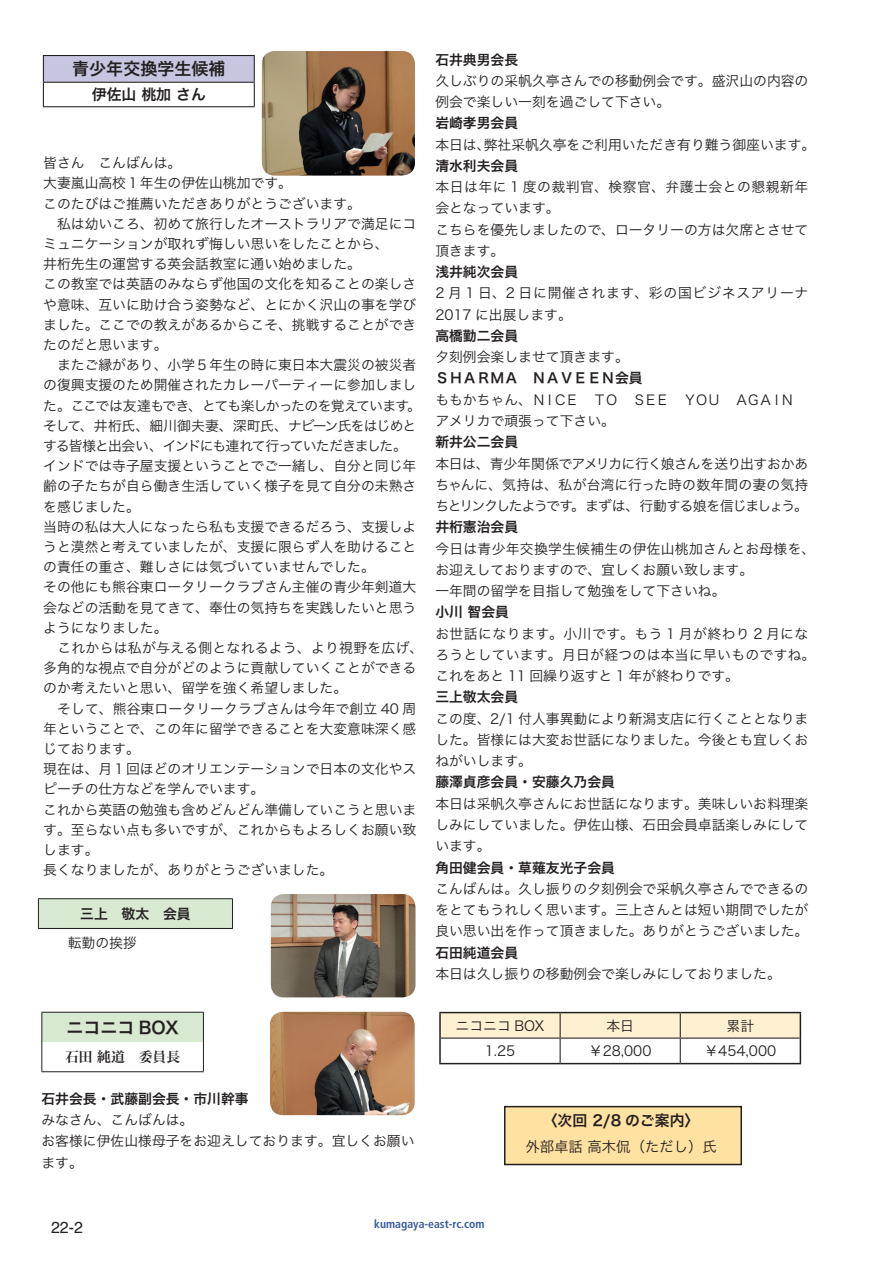
<style>
.page{position:relative;width:893px;height:1263px;background:#fff}
.page>*{position:absolute;margin:0;border:0;box-sizing:border-box;transform-origin:0 0}
.t1{font:16.95px "Hira Kaku Pro W6";color:#231f20}
.t2{font:15.9px "Helvetica";color:#231f20}
.t3{font:14.85px "Hira Kaku Pro W6";color:#231f20}
.t4{font:14.4px "Hira Kaku Pro W3";color:#231f20}
.t5{font:13.8px/20.2px "Hira Kaku Pro W3";color:#231f20;text-align:justify}
.t6{font:13.8px/21.3px "Hira Kaku Pro W3";letter-spacing:.02em;color:#231f20}
.t7{font:13.8px "Hira Kaku Pro W6";color:#231f20}
.t8{font:13.8px/20.2px "Hira Kaku Pro W3";letter-spacing:-.06em;color:#231f20}
.t9{font:13.8px/21.3px "Hira Kaku Pro W3";letter-spacing:.055em;color:#231f20}
.t10{font:13.8px/21.3px "Hira Kaku Pro W3";letter-spacing:.04em;color:#231f20}
.t11{font:13.8px "Hira Kaku Pro W3";letter-spacing:-.145em;color:#231f20}
.t12{font:13.8px "Hira Min Pro W6";color:#231f20}
.t13{font:700 condensed 11.7px "Frutiger";color:#385b9f}
</style>
<div class="page">
<hr style="left:439px;top:1012px;width:121px;height:1px;background:#231f20">
<hr style="left:439px;top:1013px;width:2px;height:25px;background:#231f20">
<hr style="left:439px;top:1038px;width:2px;height:25px;background:#231f20">
<svg style="left:440px;top:1012px;width:361px;height:51px"></svg>
<hr style="left:439px;top:1063px;width:121px;height:1px;background:#231f20">
<hr style="left:560px;top:1063px;width:120px;height:1px;background:#231f20">
<hr style="left:680px;top:1063px;width:121px;height:1px;background:#231f20">
<div style="left:505px;top:1106px;width:236px;height:58px;background:#ffe1a1"></div>
<div style="left:504px;top:1106px;width:238px;height:59px;border:1px solid #231f20"></div>
<div style="left:43px;top:56px;width:211px;height:26px;background:#c6c6e0"></div>
<hr style="left:43px;top:55px;width:212px;height:1px;background:#231f20">
<hr style="left:43px;top:82px;width:212px;height:1px;background:#231f20">
<svg style="left:43px;top:56px;width:1px;height:50px"></svg>
<svg style="left:254px;top:56px;width:1px;height:50px"></svg>
<hr style="left:43px;top:106px;width:212px;height:1px;background:#231f20">
<img style="left:262px;top:51px;width:153px;height:125px">
<img style="left:271px;top:894px;width:144px;height:103px">
<div style="left:38px;top:899px;width:194px;height:29px;background:#d8e9d2"></div>
<hr style="left:38px;top:898px;width:195px;height:1px;background:#231f20">
<svg style="left:38px;top:899px;width:1px;height:29px"></svg>
<svg style="left:232px;top:899px;width:1px;height:29px"></svg>
<hr style="left:38px;top:928px;width:195px;height:1px;background:#231f20">
<div style="left:42px;top:1012px;width:161px;height:30px;background:#d8e9d2"></div>
<hr style="left:41px;top:1012px;width:163px;height:1px;background:#231f20">
<hr style="left:41px;top:1012px;width:1px;height:30px;background:#231f20">
<hr style="left:203px;top:1012px;width:1px;height:30px;background:#231f20">
<svg style="left:41px;top:1042px;width:1px;height:29px"></svg>
<svg style="left:203px;top:1042px;width:1px;height:29px"></svg>
<hr style="left:41px;top:1071px;width:163px;height:1px;background:#231f20">
<img style="left:270px;top:1012px;width:145px;height:103px">
<p class="t1" style="left:72px;top:54px;width:155px">青少年交換学生候補</p>
<p class="t3" style="left:92px;top:81px;width:116px">伊佐山 桃加 さん</p>
<p class="t5" style="left:43px;top:152px;width:140px">皆さん　こんばんは。</p>
<p class="t5" style="left:43px;top:172px;width:250px">大妻嵐山高校１年生の伊佐山桃加です。</p>
<p class="t5" style="left:43px;top:192px;width:319px">このたびはご推薦いただきありがとうございます。</p>
<p class="t5" style="left:43px;top:212px;width:375px">　私は幼いころ、初めて旅行したオーストラリアで満足にコミュニケーションが取れず悔しい思いをしたことから、</p>
<p class="t5" style="left:43px;top:253px;width:319px">井桁先生の運営する英会話教室に通い始めました。</p>
<p class="t5" style="left:43px;top:273px;width:375px">この教室では英語のみならず他国の文化を知ることの楽しさや意味、互いに助け合う姿勢など、とにかく沢山の事を学びました。ここでの教えがあるからこそ、挑戦することができたのだと思います。</p>
<p class="t5" style="left:43px;top:354px;width:379px;text-align:left">　またご縁があり、小学５年生の時に東日本大震災の被災者の復興支援のため開催されたカレーパーティーに参加しました。ここでは友達もでき、とても楽しかったのを覚えています。</p>
<p class="t8" style="left:43px;top:414px;width:375px">そして、井桁氏、細川御夫妻、深町氏、ナビーン氏をはじめとする皆様と出会い、インドにも連れて行っていただきました。</p>
<p class="t5" style="left:43px;top:455px;width:375px">インドでは寺子屋支援ということでご一緒し、自分と同じ年齢の子たちが自ら働き生活していく様子を見て自分の未熟さを感じました。</p>
<p class="t5" style="left:43px;top:515px;width:375px">当時の私は大人になったら私も支援できるだろう、支援しようと漠然と考えていましたが、支援に限らず人を助けることの責任の重さ、難しさには気づいていませんでした。</p>
<p class="t5" style="left:43px;top:576px;width:375px">その他にも熊谷東ロータリークラブさん主催の青少年剣道大会などの活動を見てきて、奉仕の気持ちを実践したいと思うようになりました。</p>
<p class="t5" style="left:43px;top:637px;width:382px;text-align:left">　これからは私が与える側となれるよう、より視野を広げ、多角的な視点で自分がどのように貢献していくことができるのか考えたいと思い、留学を強く希望しました。</p>
<p class="t5" style="left:43px;top:697px;width:375px">　そして、熊谷東ロータリークラブさんは今年で創立 40 周年ということで、この年に留学できることを大変意味深く感じております。</p>
<p class="t5" style="left:43px;top:758px;width:375px">現在は、月１回ほどのオリエンテーションで日本の文化やスピーチの仕方などを学んでいます。</p>
<p class="t5" style="left:43px;top:798px;width:375px">これから英語の勉強も含めどんどん準備していこうと思います。至らない点も多いですが、これからもよろしくお願い致します。</p>
<p class="t5" style="left:43px;top:859px;width:292px">長くなりましたが、ありがとうございました。</p>
<p class="t7" style="left:80px;top:901px;width:112px">三上　敬太　会員</p>
<p class="t5" style="left:68px;top:932px;width:71px">転勤の挨拶</p>
<p class="t1" style="left:66px;top:1012px;width:114px">ニコニコ BOX</p>
<p class="t12" style="left:65px;top:1045px;width:117px">石田 純道　委員長</p>
<p class="t7" style="left:41px;top:1086px;width:209px">石井会長・武藤副会長・市川幹事</p>
<p class="t5" style="left:41px;top:1109px;width:154px">みなさん、こんばんは。</p>
<p class="t5" style="left:41px;top:1130px;width:375px;line-height:21.3px">お客様に伊佐山様母子をお迎えしております。宜しくお願います。</p>
<p class="t7" style="left:435px;top:47px;width:84px">石井典男会長</p>
<p class="t5" style="left:435px;top:69px;width:375px;line-height:21.3px">久しぶりの采帆久亭さんでの移動例会です。盛沢山の内容の例会で楽しい一刻を過ごして下さい。</p>
<p class="t7" style="left:435px;top:111px;width:84px">岩崎孝男会員</p>
<p class="t5" style="left:435px;top:133px;width:382px">本日は、弊社采帆久亭をご利用いただき有り難う御座います。</p>
<p class="t7" style="left:435px;top:153px;width:84px">清水利夫会員</p>
<p class="t10" style="left:435px;top:175px;width:375px">本日は年に 1 度の裁判官、検察官、弁護士会との懇親新年会となっています。</p>
<p class="t5" style="left:435px;top:218px;width:375px;line-height:21.3px">こちらを優先しましたので、ロータリーの方は欠席とさせて頂きます。</p>
<p class="t7" style="left:435px;top:259px;width:84px">浅井純次会員</p>
<p class="t9" style="left:435px;top:282px;width:375px">2 月 1 日、2 日に開催されます、彩の国ビジネスアリーナ<br>2017 に出展します。</p>
<p class="t7" style="left:435px;top:323px;width:84px">高橋勤二会員</p>
<p class="t5" style="left:435px;top:346px;width:195px">夕刻例会楽しませて頂きます。</p>
<p class="t7" style="left:435px;top:366px;width:209px">ＳＨＡＲＭＡ　ＮＡＶＥＥＮ会員</p>
<p class="t11" style="left:435px;top:387px;width:360px">ももかちゃん、ＮＩＣＥ　ＴＯ　ＳＥＥ　ＹＯＵ　ＡＧＡＩＮ</p>
<p class="t5" style="left:435px;top:410px;width:181px">アメリカで頑張って下さい。</p>
<p class="t7" style="left:435px;top:430px;width:84px">新井公二会員</p>
<p class="t5" style="left:435px;top:452px;width:375px;line-height:21.3px">本日は、青少年関係でアメリカに行く娘さんを送り出すおかあちゃんに、気持は、私が台湾に行った時の数年間の妻の気持ちとリンクしたようです。まずは、行動する娘を信じましょう。</p>
<p class="t7" style="left:435px;top:515px;width:84px">井桁憲治会員</p>
<p class="t6" style="left:435px;top:537px;width:382px">今日は青少年交換学生候補生の伊佐山桃加さんとお母様を、お迎えしておりますので、宜しくお願い致します。</p>
<p class="t5" style="left:435px;top:580px;width:292px">一年間の留学を目指して勉強をして下さいね。</p>
<p class="t7" style="left:435px;top:600px;width:75px">小川 智会員</p>
<p class="t6" style="left:435px;top:622px;width:382px">お世話になります。小川です。もう 1 月が終わり 2 月になろうとしています。月日が経つのは本当に早いものですね。これをあと 11 回繰り返すと 1 年が終わりです。</p>
<p class="t7" style="left:435px;top:685px;width:84px">三上敬太会員</p>
<p class="t5" style="left:435px;top:707px;width:375px;line-height:21.3px">この度、2/1 付人事異動により新潟支店に行くこととなりました。皆様には大変お世話になりました。今後とも宜しくおねがいします。</p>
<p class="t7" style="left:435px;top:770px;width:181px">藤澤貞彦会員・安藤久乃会員</p>
<p class="t5" style="left:435px;top:792px;width:375px;line-height:21.3px">本日は采帆久亭さんにお世話になります。美味しいお料理楽しみにしていました。伊佐山様、石田会員卓話楽しみにしています。</p>
<p class="t7" style="left:435px;top:855px;width:181px">角田健会員・草薙友光子会員</p>
<p class="t5" style="left:435px;top:877px;width:375px;line-height:21.3px">こんばんは。久し振りの夕刻例会で采帆久亭さんでできるのをとてもうれしく思います。三上さんとは短い期間でしたが良い思い出を作って頂きました。ありがとうございました。</p>
<p class="t7" style="left:435px;top:940px;width:84px">石田純道会員</p>
<p class="t5" style="left:435px;top:962px;width:347px">本日は久し振りの移動例会で楽しみにしておりました。</p>
<p class="t5" style="left:456px;top:1014px;width:90px">ニコニコ BOX</p>
<p class="t5" style="left:606px;top:1014px;width:29px">本日</p>
<p class="t5" style="left:726px;top:1014px;width:29px">累計</p>
<p class="t5" style="left:485px;top:1040px;width:32px">1.25</p>
<p class="t5" style="left:589px;top:1040px;width:64px">￥28,000</p>
<p class="t5" style="left:704px;top:1040px;width:73px">￥454,000</p>
<p class="t3" style="left:543px;top:1107px;width:158px">〈次回 2/8 のご案内〉</p>
<p class="t4" style="left:525px;top:1133px;width:193px">外部卓話高木侃（ただし）氏</p>
<p class="t2" style="left:51px;top:1215px;width:33px">22-2</p>
<p class="t13" style="left:374px;top:1217px;width:112px">kumagaya-east-rc.com</p>
</div>
